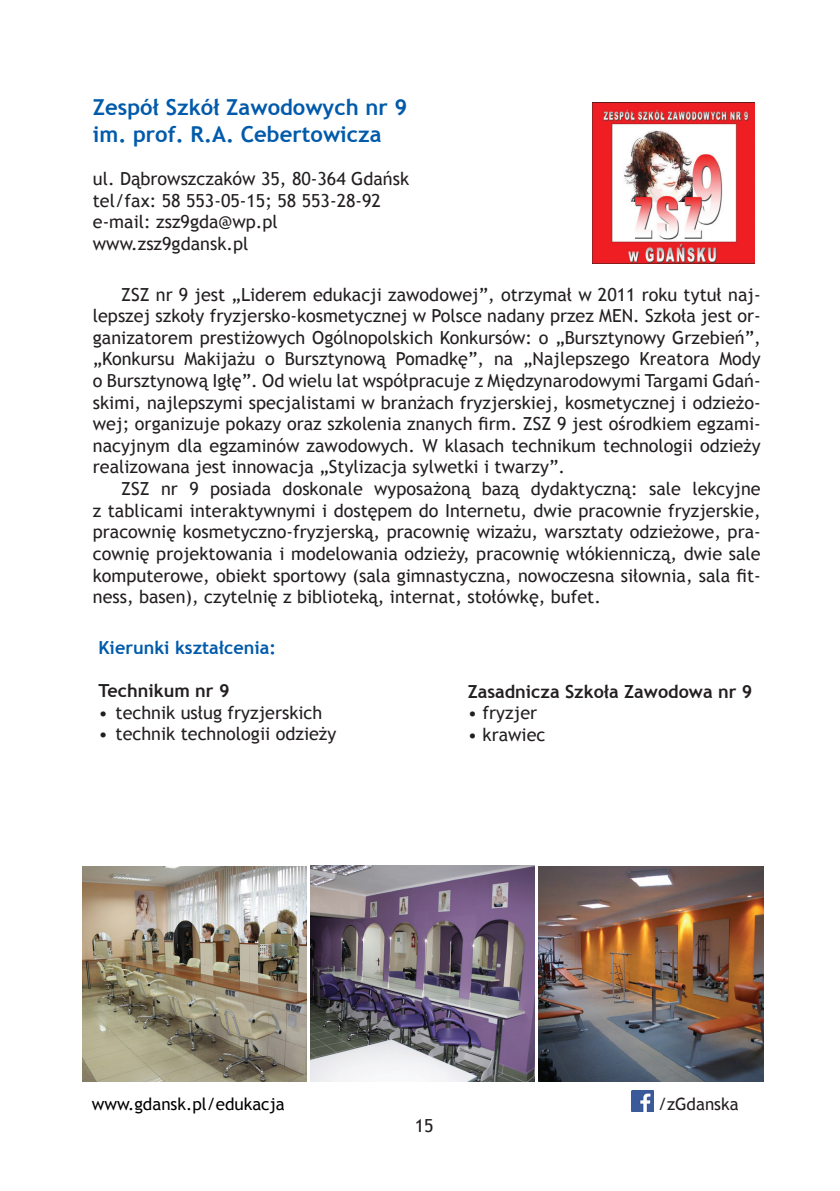
<style>
.page{position:relative;width:840px;height:1191px;background:#fff}
.page>*{position:absolute;margin:0;border:0;box-sizing:border-box;transform-origin:0 0}
.t1{font:700 22px/26.4px "Trebuchet MS";color:#015aaa}
.t2{font:18px/21.6px "Trebuchet MS";color:#231f20;text-align:justify}
.t3{font:700 18px "Trebuchet MS";color:#231f20}
.t4{font:700 18px "Trebuchet MS";color:#015aaa}
.t5{font:17px "Trebuchet MS";color:#000}
.t6{font:17px "Trebuchet MS";color:#231f20}
</style>
<div class="page">
<img style="left:592px;top:102px;width:161px;height:161px">
<img style="left:82px;top:866px;width:224px;height:215px">
<img style="left:310px;top:865px;width:224px;height:216px">
<img style="left:538px;top:866px;width:225px;height:215px">
<img style="left:631px;top:1090px;width:22px;height:21px">
<p class="t1" style="left:93px;top:94px;width:316px">Zespół Szkół Zawodowych nr 9 im. prof. R.A. Cebertowicza</p>
<p class="t2" style="left:93px;top:168px;width:317px;text-align:left">ul. Dąbrowszczaków 35, 80-364 Gdańsk tel/fax: 58 553-05-15; 58 553-28-92 e-mail: zsz9gda@wp.pl www.zsz9gdansk.pl</p>
<p class="t2" style="left:93px;top:284px;width:669px;text-indent:28px">ZSZ nr 9 jest „Liderem edukacji zawodowej”, otrzymał w 2011 roku tytuł naj&shy;lepszej szkoły fryzjersko-kosmetycznej w Polsce nadany przez MEN. Szkoła jest or&shy;ganizatorem prestiżowych Ogólnopolskich Konkursów: o „Bursztynowy Grzebień”, „Konkursu Makijażu o Bursztynową Pomadkę”, na „Najlepszego Kreatora Mody o Bursztynową Igłę”. Od wielu lat współpracuje z Międzynarodowymi Targami Gdań&shy;skimi, najlepszymi specjalistami w branżach fryzjerskiej, kosmetycznej i odzieżo&shy;wej; organizuje pokazy oraz szkolenia znanych firm. ZSZ 9 jest ośrodkiem egzami&shy;nacyjnym dla egzaminów zawodowych. W klasach technikum technologii odzieży realizowana jest innowacja „Stylizacja sylwetki i twarzy”.</p>
<p class="t2" style="left:93px;top:478px;width:669px;text-indent:28px">ZSZ nr 9 posiada doskonale wyposażoną bazą dydaktyczną: sale lekcyjne z tablicami interaktywnymi i dostępem do Internetu, dwie pracownie fryzjerskie, pracownię kosmetyczno-fryzjerską, pracownię wizażu, warsztaty odzieżowe, pra&shy;cownię projektowania i modelowania odzieży, pracownię włókienniczą, dwie sale komputerowe, obiekt sportowy (sala gimnastyczna, nowoczesna siłownia, sala fit&shy;ness, basen), czytelnię z biblioteką, internat, stołówkę, bufet.</p>
<p class="t4" style="left:98px;top:636px;width:179px">Kierunki kształcenia:</p>
<p class="t3" style="left:98px;top:679px;width:132px">Technikum nr 9</p>
<p class="t2" style="left:98px;top:702px;width:225px">• technik usług fryzjerskich</p>
<p class="t2" style="left:98px;top:723px;width:239px">• technik technologii odzieży</p>
<p class="t3" style="left:467px;top:680px;width:286px">Zasadnicza Szkoła Zawodowa nr 9</p>
<p class="t2" style="left:467px;top:702px;width:71px">• fryzjer</p>
<p class="t2" style="left:467px;top:724px;width:79px">• krawiec</p>
<p class="t5" style="left:92px;top:1094px;width:194px">www.gdansk.pl/edukacja</p>
<p class="t6" style="left:657px;top:1094px;width:82px">/zGdanska</p>
<p class="t2" style="left:414px;top:1115px;width:20px">15</p>
</div>
